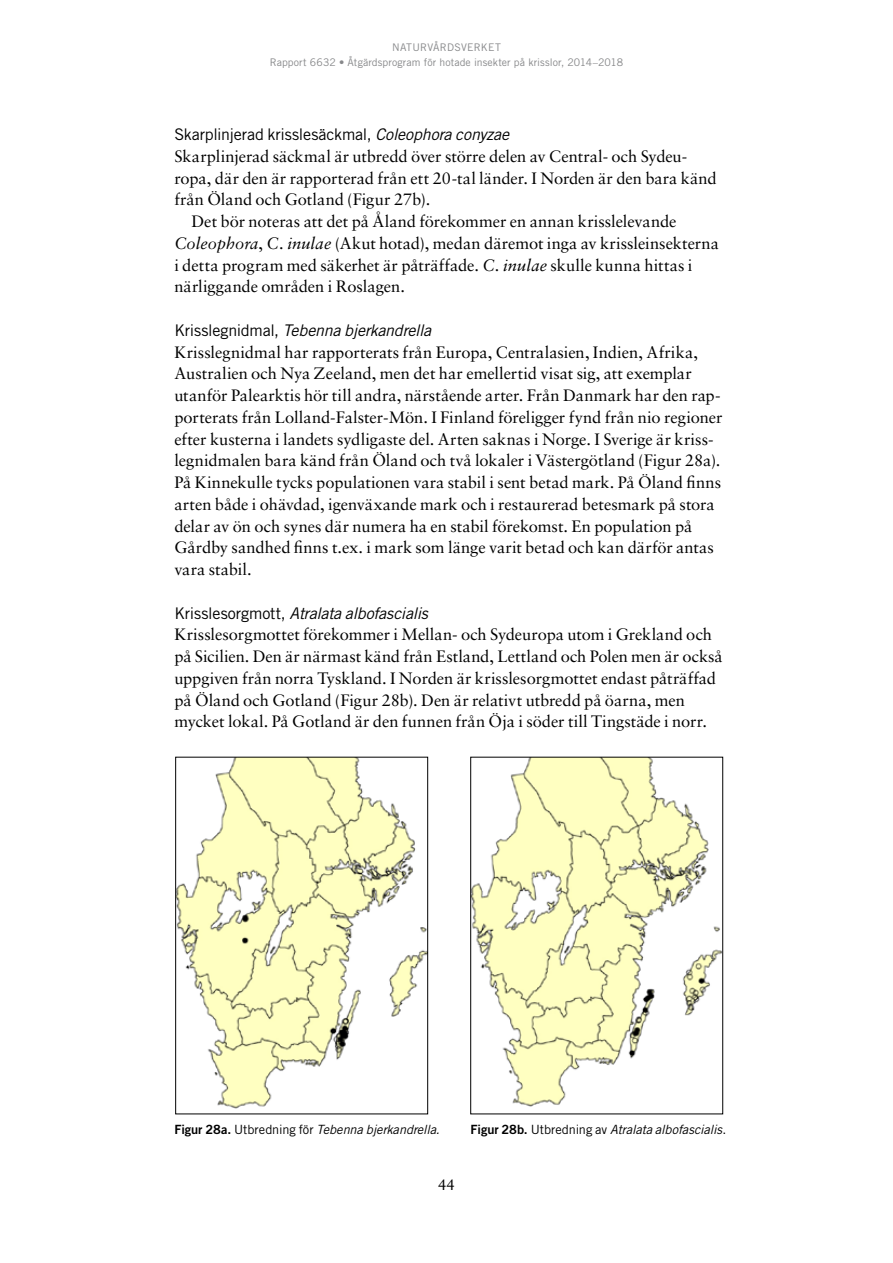
<style>
.page{position:relative;width:893px;height:1263px;background:#fff}
.page>*{position:absolute;margin:0;border:0;box-sizing:border-box;transform-origin:0 0}
.t1{font:16.5px/21.8px "Sabon";color:#000}
.t2{font:italic 16.05px "Trade Gothic";letter-spacing:-.015em;color:#000}
.t3{font:16.05px "Trade Gothic";letter-spacing:-.015em;color:#000}
.t4{font:15px "Sabon";color:#000}
.t5{font:italic 12.75px "Trade Gothic";letter-spacing:-.01em;color:#000}
.t6{font:10.5px/15px "Trade Gothic";letter-spacing:.01em;color:#87888a;text-align:center}
.s1{font-style:italic}
.s2{font-style:normal}
.s3{font-family:"Trade Gothic Bold Two";font-style:normal}
</style>
<div class="page">
<img style="left:177px;top:759px;width:249px;height:350px">
<div style="left:175px;top:757px;width:253px;height:357px;border:1px solid #000"></div>
<img style="left:472px;top:759px;width:249px;height:348px">
<div style="left:470px;top:757px;width:253px;height:357px;border:1px solid #000"></div>
<p class="t6" style="left:270px;top:39px;width:355px">naturvårdsverket<br>Rapport 6632 • Åtgärdsprogram för hotade insekter på krisslor, 2014–2018</p>
<p class="t3" style="left:174px;top:125px;width:336px">S karplinjerad krisslesäckmal, <span class="s1">Coleophora conyzae</span></p>
<p class="t1" style="left:174px;top:145px;width:514px">Skarplinjerad säckmal är utbredd över större delen av Central- och Sydeu-</p>
<p class="t1" style="left:174px;top:167px;width:544px">ropa, där den är rapporterad från ett 20-tal länder. I Norden är den bara känd</p>
<p class="t1" style="left:174px;top:188px;width:257px">från Öland och Gotland (Figur 27b).</p>
<p class="t1" style="left:191px;top:210px;width:487px">Det bör noteras att det på Åland förekommer en annan krisslelevande</p>
<p class="t1" style="left:174px;top:232px;width:546px"><span class="s1">Coleophora</span>, <span class="s1">C. inulae</span> (Akut hotad), medan däremot inga av krissleinsekterna</p>
<p class="t1" style="left:174px;top:254px;width:520px">i detta program med säkerhet är påträffade. <span class="s1">C. inulae</span> skulle kunna hittas i</p>
<p class="t1" style="left:174px;top:275px;width:232px">närliggande områden i Roslagen.</p>
<p class="t2" style="left:174px;top:320px;width:258px"><span class="s2">Krisslegnidmal,</span> Tebenna bjerkandrella</p>
<p class="t1" style="left:174px;top:341px;width:550px">Krisslegnidmal har rapporterats från Europa, Centralasien, Indien, Afrika, Australien och Nya Zeeland, men det har emellertid visat sig, att exemplar utanför Palearktis hör till andra, närstående arter. Från Danmark har den rap&shy;porterats från Lolland-Falster-Mön. I Finland föreligger fynd från nio regioner efter kusterna i landets sydligaste del. Arten saknas i Norge. I Sverige är kriss&shy;legnidmalen bara känd från Öland och två lokaler i Västergötland (Figur 28a).<br>På Kinnekulle tycks populationen vara stabil i sent betad mark. På Öland finns arten både i ohävdad, igenväxande mark och i restaurerad betesmark på stora delar av ön och synes där numera ha en stabil förekomst. En population på Gårdby sandhed finns t.ex. i mark som länge varit betad och kan därför antas vara stabil.</p>
<p class="t2" style="left:174px;top:603px;width:255px"><span class="s2">Krisslesorgmott,</span> Atralata albofascialis</p>
<p class="t1" style="left:174px;top:623px;width:550px">Krisslesorgmottet förekommer i Mellan- och Sydeuropa utom i Grekland och på Sicilien. Den är närmast känd från Estland, Lettland och Polen men är också uppgiven från norra Tyskland. I Norden är krisslesorgmottet endast påträffad på Öland och Gotland (Figur 28b). Den är relativt utbredd på öarna, men mycket lokal. På Gotland är den funnen från Öja i söder till Tingstäde i norr.</p>
<p class="t5" style="left:174px;top:1122px;width:267px"><span class="s3">Figur 28a.</span> <span class="s2">Utbredning för</span> Tebenna bjerkandrella.</p>
<p class="t5" style="left:470px;top:1122px;width:257px"><span class="s3">Figur 28b.</span> <span class="s2">Utbredning av</span> Atralata albofascialis<span class="s2">.</span></p>
<p class="t4" style="left:438px;top:1175px;width:18px">44</p>
</div>
